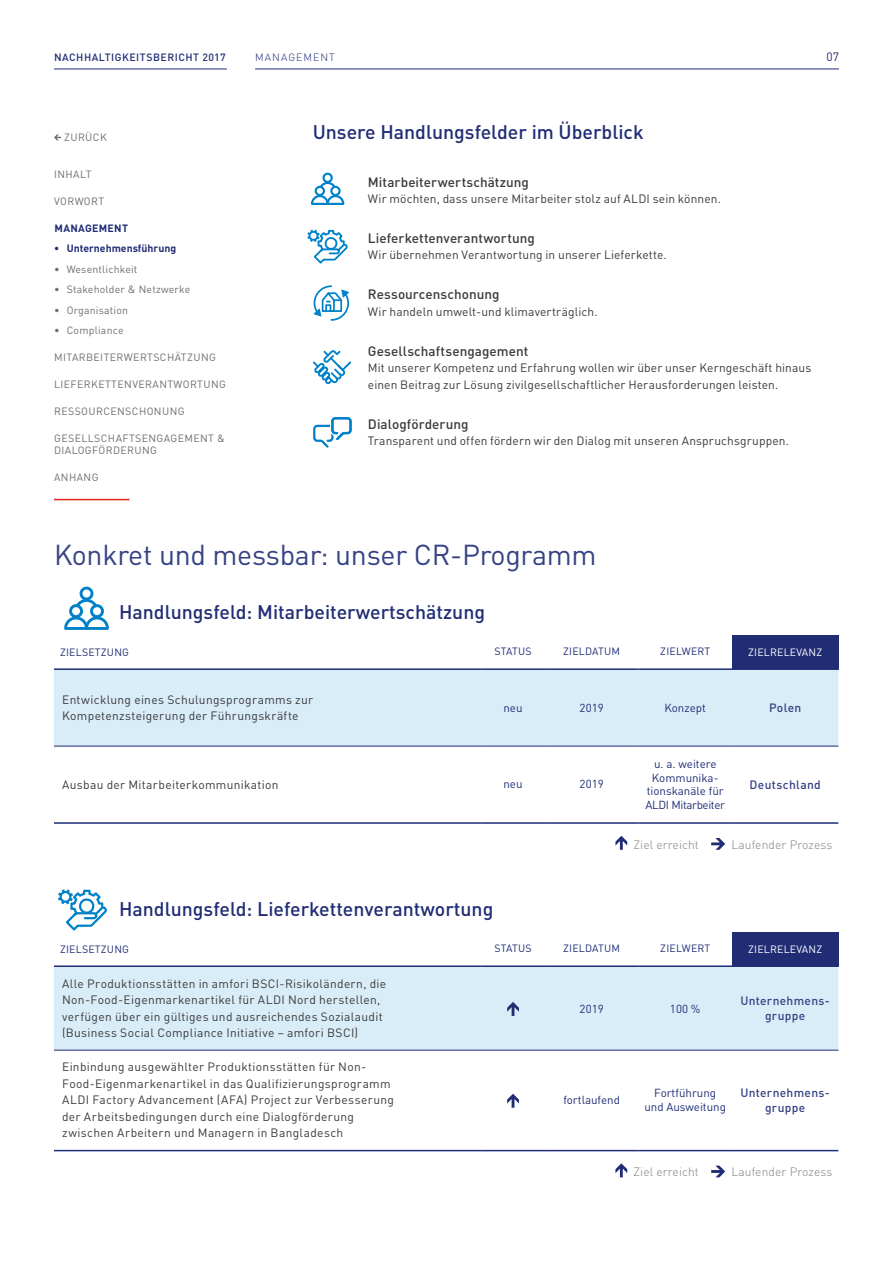
<style>
.page{position:relative;width:893px;height:1263px;background:#fff}
.page>*{position:absolute;margin:0;border:0;box-sizing:border-box;transform-origin:0 0}
.t1{font:28.5px "DIN Pro";letter-spacing:-.01em;color:#364283}
.t2{font:500 19.5px "DIN Pro";color:#202d75}
.t3{font:500 13.5px "DIN Pro";letter-spacing:.005em;color:#3a3a39}
.t4{font:12px/16.5px "DIN Pro";letter-spacing:.025em;color:#3a3a39}
.t5{font:300 12px "DIN Pro";letter-spacing:.01em;color:#7f7f7f}
.t6{font:500 12px/15px "DIN Pro";letter-spacing:.025em;color:#364283;text-align:center}
.t7{font:12px "DIN Pro";letter-spacing:.005em;color:#3a3a39}
.t8{font:12px "DIN Pro";color:#202d75}
.t9{font:11.55px/13.8px "DIN Pro";color:#202d75;text-align:center}
.t10{font:10.5px/12px "DIN Pro";letter-spacing:.04em;color:#6e6e6e}
.t11{font:10.5px "DIN Pro";letter-spacing:.02em;color:#202d75}
.t12{font:10.5px "DIN Pro";letter-spacing:.02em;color:#6e6e6e}
.t13{font:500 10.5px "DIN Pro";letter-spacing:.05em;color:#202d75}
.t14{font:10.5px "DIN Pro";letter-spacing:.02em;color:#fff}
.t15{font:700 10.5px "DIN Pro";color:#202d75}
.t16{font:300 10.5px "DIN Pro";letter-spacing:.1em;color:#202d75}
.t17{font:700 10.5px "DIN Pro";letter-spacing:.03em;color:#202d75}
</style>
<div class="page">
<hr style="left:54px;top:69px;width:173px;height:1px;background:#202d75">
<hr style="left:255px;top:69px;width:584px;height:1px;background:#202d75">
<svg style="left:54px;top:134px;width:7px;height:6px"></svg>
<hr style="left:54px;top:499px;width:75px;height:1px;background:#e3241b">
<div style="left:80px;top:587px;width:13px;height:13px;border:3px solid #0082c9;border-radius:50%"></div>
<svg style="left:64px;top:597px;width:45px;height:33px"></svg>
<div style="left:732px;top:635px;width:106px;height:34px;background:#202d75"></div>
<div style="left:54px;top:670px;width:784px;height:76px;background:#d9edf8"></div>
<hr style="left:54px;top:746px;width:427px;height:1px;background:#202d75">
<hr style="left:481px;top:746px;width:64px;height:1px;background:#202d75">
<hr style="left:545px;top:746px;width:93px;height:1px;background:#202d75">
<hr style="left:638px;top:746px;width:94px;height:1px;background:#202d75">
<hr style="left:54px;top:668px;width:427px;height:2px;background:#202d75">
<hr style="left:481px;top:668px;width:64px;height:2px;background:#202d75">
<hr style="left:545px;top:668px;width:93px;height:2px;background:#202d75">
<hr style="left:638px;top:668px;width:94px;height:2px;background:#202d75">
<hr style="left:732px;top:668px;width:106px;height:2px;background:#202d75">
<hr style="left:732px;top:746px;width:106px;height:1px;background:#202d75">
<hr style="left:54px;top:822px;width:427px;height:2px;background:#202d75">
<hr style="left:481px;top:822px;width:64px;height:2px;background:#202d75">
<hr style="left:545px;top:822px;width:93px;height:2px;background:#202d75">
<hr style="left:638px;top:822px;width:94px;height:2px;background:#202d75">
<hr style="left:732px;top:822px;width:106px;height:2px;background:#202d75">
<svg style="left:615px;top:836px;width:12px;height:14px"></svg>
<svg style="left:711px;top:838px;width:14px;height:12px"></svg>
<svg style="left:58px;top:889px;width:49px;height:42px"></svg>
<div style="left:732px;top:932px;width:106px;height:34px;background:#202d75"></div>
<div style="left:54px;top:967px;width:784px;height:83px;background:#d9edf8"></div>
<hr style="left:54px;top:1050px;width:427px;height:1px;background:#202d75">
<hr style="left:481px;top:1050px;width:64px;height:1px;background:#202d75">
<hr style="left:545px;top:1050px;width:93px;height:1px;background:#202d75">
<hr style="left:638px;top:1050px;width:94px;height:1px;background:#202d75">
<hr style="left:54px;top:965px;width:427px;height:2px;background:#202d75">
<hr style="left:481px;top:965px;width:64px;height:2px;background:#202d75">
<hr style="left:545px;top:965px;width:93px;height:2px;background:#202d75">
<hr style="left:638px;top:965px;width:94px;height:2px;background:#202d75">
<hr style="left:732px;top:965px;width:106px;height:2px;background:#202d75">
<hr style="left:732px;top:1050px;width:106px;height:1px;background:#202d75">
<hr style="left:54px;top:1150px;width:427px;height:1px;background:#202d75">
<hr style="left:481px;top:1150px;width:64px;height:1px;background:#202d75">
<hr style="left:545px;top:1150px;width:93px;height:1px;background:#202d75">
<hr style="left:638px;top:1150px;width:94px;height:1px;background:#202d75">
<hr style="left:732px;top:1150px;width:106px;height:1px;background:#202d75">
<svg style="left:507px;top:1002px;width:12px;height:14px"></svg>
<svg style="left:507px;top:1094px;width:12px;height:14px"></svg>
<svg style="left:615px;top:1163px;width:12px;height:14px"></svg>
<svg style="left:711px;top:1165px;width:14px;height:12px"></svg>
<div style="left:322px;top:173px;width:11px;height:10px;border:2px solid #0082c9;border-radius:50%"></div>
<svg style="left:311px;top:181px;width:34px;height:24px"></svg>
<svg style="left:307px;top:229px;width:41px;height:35px"></svg>
<svg style="left:313px;top:285px;width:36px;height:36px"></svg>
<svg style="left:313px;top:350px;width:38px;height:35px"></svg>
<svg style="left:313px;top:417px;width:39px;height:31px"></svg>
<p class="t13" style="left:54px;top:49px;width:173px">NACHHALTIGKEITSBERICHT 2017</p>
<p class="t8" style="left:826px;top:48px;width:14px">07</p>
<p class="t16" style="left:255px;top:49px;width:81px">MANAGEMENT</p>
<p class="t10" style="left:64px;top:131px;width:44px">ZURÜCK</p>
<p class="t10" style="left:54px;top:167px;width:39px">INHALT</p>
<p class="t10" style="left:54px;top:194px;width:52px">VORWORT</p>
<p class="t17" style="left:55px;top:219px;width:75px">MANAGEMENT</p>
<p class="t15" style="left:54px;top:240px;width:124px">• Unternehmensführung</p>
<p class="t12" style="left:54px;top:261px;width:85px">• Wesentlichkeit</p>
<p class="t12" style="left:54px;top:281px;width:138px">• Stakeholder &amp; Netzwerke</p>
<p class="t12" style="left:54px;top:302px;width:76px">• Organisation</p>
<p class="t12" style="left:54px;top:322px;width:71px">• Compliance</p>
<p class="t10" style="left:54px;top:350px;width:163px">MITARBEITERWERTSCHÄTZUNG</p>
<p class="t10" style="left:54px;top:377px;width:173px">LIEFERKETTENVERANTWORTUNG</p>
<p class="t10" style="left:54px;top:404px;width:132px">RESSOURCENSCHONUNG</p>
<p class="t10" style="left:54px;top:431px;width:172px">GESELLSCHAFTSENGAGEMENT &amp;<br>DIALOGFÖRDERUNG</p>
<p class="t10" style="left:54px;top:470px;width:46px">ANHANG</p>
<h2 class="t2" style="left:313px;top:116px;width:333px">Unsere Handlungsfelder im Überblick</h2>
<p class="t3" style="left:368px;top:171px;width:162px">Mitarbeiterwertschätzung</p>
<p class="t4" style="left:368px;top:189px;width:355px">Wir möchten, dass unsere Mitarbeiter stolz auf ALDI sein können.</p>
<p class="t3" style="left:368px;top:227px;width:168px">Lieferkettenverantwortung</p>
<p class="t7" style="left:368px;top:246px;width:300px">Wir übernehmen Verantwortung in unserer Lieferkette.</p>
<p class="t3" style="left:368px;top:283px;width:133px">Ressourcenschonung</p>
<p class="t4" style="left:368px;top:302px;width:231px">Wir handeln umwelt-und klimaverträglich.</p>
<p class="t3" style="left:368px;top:340px;width:162px">Gesellschaftsengagement</p>
<p class="t4" style="left:368px;top:358px;width:445px">Mit unserer Kompetenz und Erfahrung wollen wir über unser Kerngeschäft hinaus einen Beitrag zur Lösung zivilgesellschaftlicher Herausforderungen leisten.</p>
<p class="t3" style="left:368px;top:413px;width:102px">Dialogförderung</p>
<p class="t4" style="left:368px;top:431px;width:422px">Transparent und offen fördern wir den Dialog mit unseren Anspruchsgruppen.</p>
<h1 class="t1" style="left:54px;top:532px;width:544px">Konkret und messbar: unser CR-Programm</h1>
<h2 class="t2" style="left:119px;top:596px;width:368px">Handlungsfeld: Mitarbeiterwertschätzung</h2>
<p class="t11" style="left:60px;top:644px;width:70px">ZIELSETZUNG</p>
<p class="t11" style="left:494px;top:643px;width:39px">STATUS</p>
<p class="t11" style="left:563px;top:643px;width:59px">ZIELDATUM</p>
<p class="t11" style="left:660px;top:643px;width:51px">ZIELWERT</p>
<p class="t14" style="left:748px;top:644px;width:76px">ZIELRELEVANZ</p>
<p class="t4" style="left:62px;top:690px;width:253px">Entwicklung eines Schulungsprogramms zur<br>Kompetenzsteigerung der Führungskräfte</p>
<p class="t9" style="left:503px;top:700px;width:21px">neu</p>
<p class="t9" style="left:580px;top:700px;width:26px">2019</p>
<p class="t9" style="left:664px;top:700px;width:43px">Konzept</p>
<p class="t6" style="left:769px;top:699px;width:34px">Polen</p>
<p class="t4" style="left:62px;top:775px;width:218px">Ausbau der Mitarbeiterkommunikation</p>
<p class="t9" style="left:503px;top:776px;width:21px">neu</p>
<p class="t9" style="left:580px;top:776px;width:26px">2019</p>
<p class="t9" style="left:645px;top:755px;width:81px">u. a. weitere<br>Kommunika&shy;tionskanäle für<br>ALDI Mitarbeiter</p>
<p class="t6" style="left:749px;top:775px;width:73px">Deutschland</p>
<p class="t5" style="left:633px;top:835px;width:67px">Ziel erreicht</p>
<p class="t5" style="left:731px;top:835px;width:102px">Laufender Prozess</p>
<h2 class="t2" style="left:119px;top:893px;width:376px">Handlungsfeld: Lieferkettenverantwortung</h2>
<p class="t11" style="left:60px;top:941px;width:70px">ZIELSETZUNG</p>
<p class="t11" style="left:494px;top:940px;width:39px">STATUS</p>
<p class="t11" style="left:563px;top:940px;width:59px">ZIELDATUM</p>
<p class="t11" style="left:660px;top:940px;width:51px">ZIELWERT</p>
<p class="t14" style="left:748px;top:941px;width:76px">ZIELRELEVANZ</p>
<p class="t4" style="left:62px;top:974px;width:326px">Alle Produktionsstätten in amfori BSCI-Risikoländern, die Non-Food-Eigenmarkenartikel für ALDI Nord herstellen, verfügen über ein gültiges und ausreichendes Sozialaudit (Business Social Compliance Initiative – amfori BSCI)</p>
<p class="t9" style="left:580px;top:1000px;width:26px">2019</p>
<p class="t9" style="left:670px;top:1000px;width:32px">100 %</p>
<p class="t6" style="left:740px;top:992px;width:91px">Unternehmens&shy;gruppe</p>
<p class="t4" style="left:62px;top:1058px;width:333px">Einbindung ausgewählter Produktionsstätten für Non-Food-Eigenmarkenartikel in das Qualifizierungsprogramm ALDI Factory Advancement (AFA) Project zur Verbesserung der Arbeitsbedingungen durch eine Dialogförderung zwischen Arbeitern und Managern in Bangladesch</p>
<p class="t9" style="left:563px;top:1092px;width:58px">fortlaufend</p>
<p class="t9" style="left:644px;top:1085px;width:83px">Fortführung und Ausweitung</p>
<p class="t6" style="left:740px;top:1084px;width:91px">Unternehmens&shy;gruppe</p>
<p class="t5" style="left:633px;top:1163px;width:67px">Ziel erreicht</p>
<p class="t5" style="left:731px;top:1163px;width:102px">Laufender Prozess</p>
</div>
